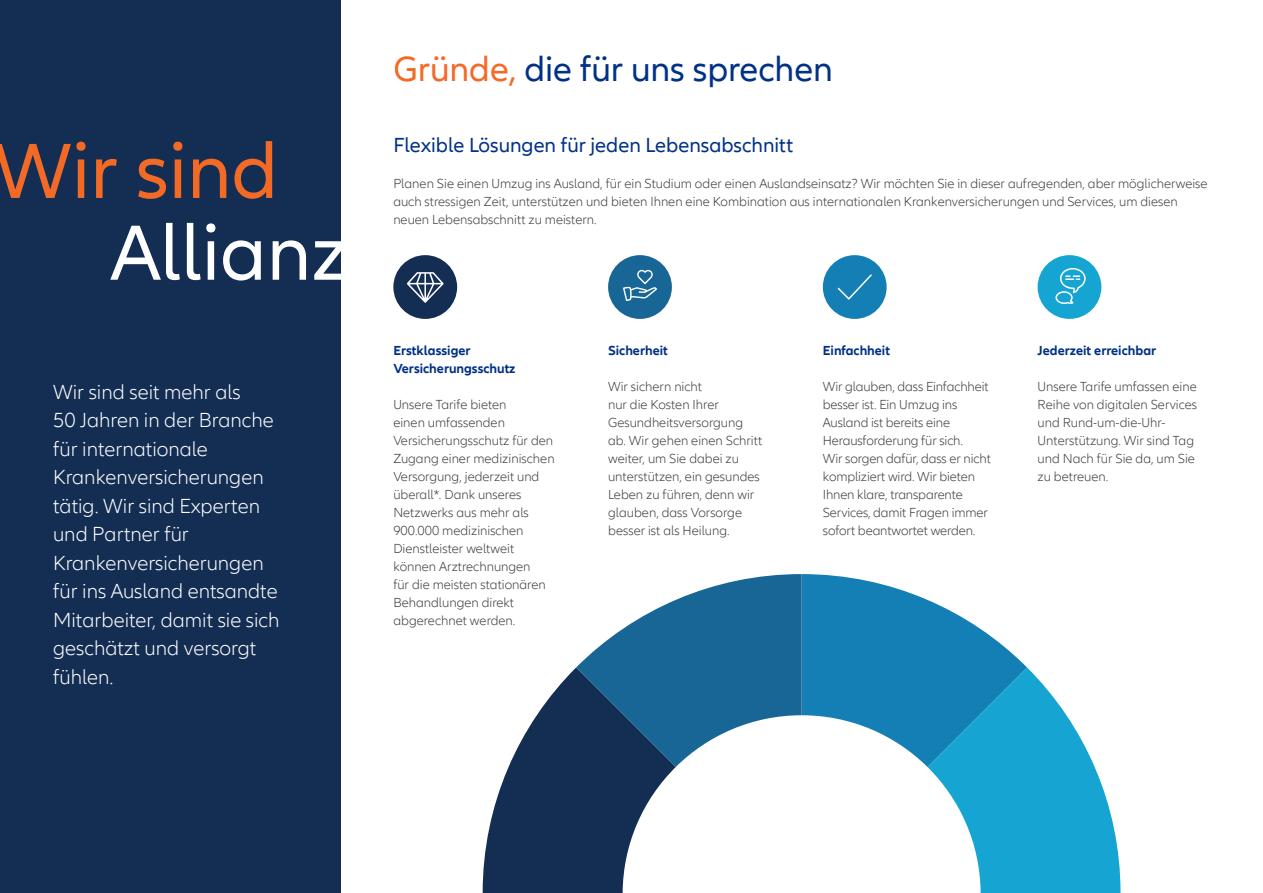
<style>
.page{position:relative;width:1263px;height:893px;background:#fff}
.page>*{position:absolute;margin:0;border:0;box-sizing:border-box;transform-origin:0 0}
.t1{font:81px "Allianz Neo";color:#f36a27}
.t2{font:81px "Allianz Neo";color:#fff}
.t3{font:36px "Allianz Neo";color:#003186}
.t4{font:300 21px/28.5px "Allianz Neo";color:#fff}
.t5{font:21px "Allianz Neo";color:#003186}
.t6{font:300 13.5px/18px "Allianz Neo";color:#3e3e3f}
.t7{font:700 13.5px/18px "Allianz Neo";color:#003186}
.s1{color:#f36a27}
</style>
<div class="page">
<div style="left:0;top:0;width:340px;height:893px;background:#132d53"></div>
<svg style="left:483px;top:574px;width:637px;height:319px"></svg>
<div style="left:393px;top:255px;width:64px;height:64px;background:#132d53;border-radius:50%"></div>
<svg style="left:407px;top:272px;width:37px;height:31px"></svg>
<div style="left:1037px;top:255px;width:64px;height:64px;background:#16a5d2;border-radius:50%"></div>
<div style="left:823px;top:255px;width:64px;height:64px;background:#147fb5;border-radius:50%"></div>
<div style="left:608px;top:255px;width:64px;height:64px;background:#176695;border-radius:50%"></div>
<svg style="left:1055px;top:268px;width:31px;height:36px"></svg>
<svg style="left:838px;top:274px;width:34px;height:26px"></svg>
<svg style="left:623px;top:270px;width:34px;height:31px"></svg>
<p class="t1" style="left:-6px;top:125px;width:286px">Wir sind</p>
<p class="t2" style="left:110px;top:207px;width:240px">Allianz</p>
<p class="t4" style="left:53px;top:378px;width:228px">Wir sind seit mehr als<br>50 Jahren in der Branche für internationale<br>Krankenversicherungen tätig. Wir sind Experten und Partner für<br>Krankenversicherungen für ins Ausland entsandte<br>Mitarbeiter, damit sie sich geschätzt und versorgt fühlen.</p>
<p class="t3" style="left:393px;top:48px;width:441px"><span class="s1">Gründe,</span> die für uns sprechen</p>
<p class="t5" style="left:393px;top:133px;width:401px">Flexible Lösungen für jeden Lebensabschnitt</p>
<p class="t6" style="left:393px;top:175px;width:816px">Planen Sie einen Umzug ins Ausland, für ein Studium oder einen Auslandseinsatz? Wir möchten Sie in dieser aufregenden, aber möglicherweise auch stressigen Zeit, unterstützen und bieten Ihnen eine Kombination aus internationalen Krankenversicherungen und Services, um diesen neuen Lebensabschnitt zu meistern.</p>
<p class="t7" style="left:393px;top:342px;width:124px">Erstklassiger<br>Versicherungsschutz</p>
<p class="t6" style="left:393px;top:396px;width:163px">Unsere Tarife bieten<br>einen umfassenden<br>Versicherungsschutz für den<br>Zugang einer medizinischen<br>Versorgung, jederzeit und überall*. Dank unseres<br>Netzwerks aus mehr als<br>900.000 medizinischen<br>Dienstleister weltweit können Arztrechnungen<br>für die meisten stationären<br>Behandlungen direkt abgerechnet werden.</p>
<p class="t7" style="left:608px;top:342px;width:61px">Sicherheit</p>
<p class="t6" style="left:608px;top:378px;width:156px">Wir sichern nicht<br>nur die Kosten Ihrer<br>Gesundheitsversorgung ab. Wir gehen einen Schritt weiter, um Sie dabei zu unterstützen, ein gesundes<br>Leben zu führen, denn wir glauben, dass Vorsorge besser ist als Heilung.</p>
<p class="t7" style="left:823px;top:342px;width:69px">Einfachheit</p>
<p class="t6" style="left:823px;top:378px;width:169px">Wir glauben, dass Einfachheit besser ist. Ein Umzug ins<br>Ausland ist bereits eine<br>Herausforderung für sich.<br>Wir sorgen dafür, dass er nicht kompliziert wird. Wir bieten<br>Ihnen klare, transparente<br>Services, damit Fragen immer sofort beantwortet werden.</p>
<p class="t7" style="left:1037px;top:342px;width:120px">Jederzeit erreichbar</p>
<p class="t6" style="left:1037px;top:378px;width:161px">Unsere Tarife umfassen eine<br>Reihe von digitalen Services und Rund-um-die-Uhr-<br>Unterstützung. Wir sind Tag und Nach für Sie da, um Sie zu betreuen.</p>
</div>
